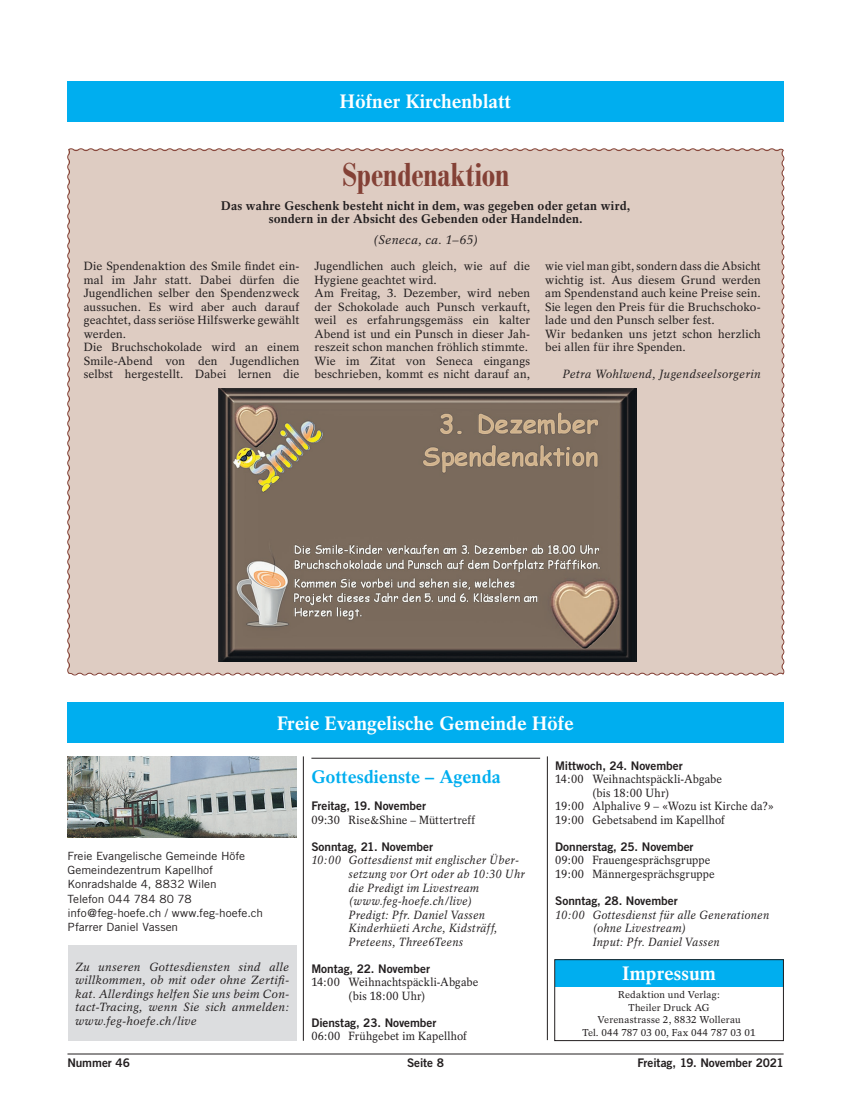
<style>
.page{position:relative;width:851px;height:1117px;background:#fff}
.page>*{position:absolute;margin:0;border:0;box-sizing:border-box;transform-origin:0 0}
.t1{font:500 condensed 32.5px "Bodoni BE";letter-spacing:-.005em;color:#844136}
.t2{font:700 19.38px "Rotation";color:#fff}
.t3{font:700 18.12px "Rotation";color:#00aeef}
.t4{font:700 12.5px/13.5px "Rotation";letter-spacing:.01em;color:#231f20;text-align:center}
.t5{font:italic 12.5px "Rotation";letter-spacing:.015em;color:#231f20}
.t6{font:11.88px/13.5px "Rotation";letter-spacing:.01em;color:#231f20}
.t7{font:italic 11.88px/13.5px "Rotation";letter-spacing:.02em;color:#231f20;scale:.94 1}
.t8{font:11.88px/13.5px "Rotation";letter-spacing:.01em;color:#231f20;scale:.94 1}
.t9{font:italic 11.88px/13.5px "Rotation";letter-spacing:.02em;color:#231f20;text-align:justify}
.t10{font:11.88px "Trade Gothic Bold Two";letter-spacing:-.005em;color:#231f20}
.t11{font:11.25px/14.2px "Trade Gothic";letter-spacing:-.005em;color:#231f20;scale:1.05 1}
.t12{font:10px/12.5px "Rotation";letter-spacing:.015em;color:#231f20;text-align:center}
</style>
<div class="page">
<hr style="left:67px;top:1053px;width:716px;height:1px;background:#231f20">
<div style="left:67px;top:148px;width:718px;height:528px;background:#deccc2"></div>
<div style="left:67px;top:81px;width:716px;height:40px;background:#00aeef"></div>
<div style="left:554px;top:959px;width:229px;height:27px;background:#00aeef"></div>
<div style="left:554px;top:959px;width:229px;height:81px;border:1px solid #231f20"></div>
<hr style="left:303px;top:756px;width:1px;height:284px;background:#231f20">
<hr style="left:547px;top:756px;width:1px;height:283px;background:#231f20">
<img style="left:68px;top:756px;width:228px;height:81px">
<div style="left:67px;top:702px;width:716px;height:40px;background:#00aeef"></div>
<hr style="left:311px;top:757px;width:229px;height:1px;background:#231f20">
<div style="left:68px;top:945px;width:228px;height:95px;background:#dcdddf"></div>
<img style="left:218px;top:388px;width:418px;height:273px">
<h2 class="t2" style="left:340px;top:90px;width:172px">Höfner Kirchenblatt</h2>
<h1 class="t1" style="left:342px;top:156px;width:169px">Spendenaktion</h1>
<p class="t4" style="left:221px;top:199px;width:410px">Das wahre Geschenk besteht nicht in dem, was gegeben oder getan wird, sondern in der Absicht des Gebenden oder Handelnden.</p>
<p class="t5" style="left:372px;top:232px;width:108px">(Seneca, ca. 1–65)</p>
<p class="t6" style="left:84px;top:259px;width:217px">Die Spendenaktion des Smile findet ein&shy;mal im Jahr statt. Dabei dürfen die Jugendlichen selber den Spendenzweck aussuchen. Es wird aber auch darauf geachtet, dass seriöse Hilfswerke gewählt werden.<br>Die Bruchschokolade wird an einem Smile-Abend von den Jugendlichen selbst hergestellt. Dabei lernen die</p>
<p class="t6" style="left:314px;top:259px;width:217px">Jugendlichen auch gleich, wie auf die Hygiene geachtet wird.<br>Am Freitag, 3. Dezember, wird neben der Schokolade auch Punsch verkauft, weil es erfahrungsgemäss ein kalter Abend ist und ein Punsch in dieser Jah&shy;reszeit schon manchen fröhlich stimmte.<br>Wie im Zitat von Seneca eingangs beschrieben, kommt es nicht darauf an,</p>
<p class="t6" style="left:545px;top:259px;width:217px">wie viel man gibt, sondern dass die Absicht wichtig ist. Aus diesem Grund werden am Spendenstand auch keine Preise sein.<br>Sie legen den Preis für die Bruchschoko&shy;lade und den Punsch selber fest.<br>Wir bedanken uns jetzt schon herzlich bei allen für ihre Spenden.</p>
<p class="t9" style="left:562px;top:367px;width:200px">Petra Wohlwend, Jugendseelsorgerin</p>
<h2 class="t2" style="left:277px;top:711px;width:298px">Freie Evangelische Gemeinde Höfe</h2>
<h3 class="t3" style="left:311px;top:766px;width:191px">Gottesdienste – Agenda</h3>
<p class="t10" style="left:311px;top:798px;width:116px">Freitag, 19. November</p>
<p class="t8" style="left:311px;top:813px;width:176px">09:30 Rise&amp;Shine – Müttertreff</p>
<p class="t10" style="left:311px;top:839px;width:123px">Sonntag, 21. November</p>
<p class="t7" style="left:348px;top:853px;width:189px;text-indent:-37px">10:00 Gottesdienst mit englischer Über&shy;setzung vor Ort oder ab 10:30 Uhr die Predigt im Livestream (www.feg-hoefe.ch/live)<br>Predigt: Pfr. Daniel Vassen<br>Kinderhüeti Arche, Kidsträff,<br>Preteens, Three6Teens</p>
<p class="t10" style="left:311px;top:960px;width:120px">Montag, 22. November</p>
<p class="t8" style="left:348px;top:975px;width:140px;text-indent:-37px">14:00 Weihnachtspäckli-Abgabe (bis 18:00 Uhr)</p>
<p class="t10" style="left:311px;top:1014px;width:126px">Dienstag, 23. November</p>
<p class="t8" style="left:311px;top:1029px;width:167px">06:00 Frühgebet im Kapellhof</p>
<p class="t10" style="left:555px;top:758px;width:129px">Mittwoch, 24. November</p>
<p class="t8" style="left:555px;top:772px;width:179px">14:00 Weihnachtspäckli-Abgabe</p>
<p class="t8" style="left:592px;top:786px;width:83px">(bis 18:00 Uhr)</p>
<p class="t8" style="left:555px;top:799px;width:234px">19:00 Alphalive 9 – «Wozu ist Kirche da?»</p>
<p class="t8" style="left:555px;top:813px;width:182px">19:00 Gebetsabend im Kapellhof</p>
<p class="t10" style="left:555px;top:839px;width:140px">Donnerstag, 25. November</p>
<p class="t8" style="left:555px;top:853px;width:171px">09:00 Frauengesprächsgruppe<br>19:00 Männergesprächsgruppe</p>
<p class="t10" style="left:555px;top:893px;width:124px">Sonntag, 28. November</p>
<p class="t7" style="left:592px;top:907px;width:190px;text-indent:-37px">10:00 Gottesdienst für alle Generationen (ohne Livestream)<br>Input: Pfr. Daniel Vassen</p>
<p class="t11" style="left:67px;top:848px;width:188px">Freie Evangelische Gemeinde Höfe<br>Gemeindezentrum Kapellhof<br>Konradshalde 4, 8832 Wilen<br>Telefon 044 784 80 78 info@feg-hoefe.ch / www.feg-hoefe.ch<br>Pfarrer Daniel Vassen</p>
<p class="t9" style="left:75px;top:959px;width:215px">Zu unseren Gottesdiensten sind alle willkommen, ob mit oder ohne Zertifi&shy;kat. Allerdings helfen Sie uns beim Con&shy;tact-Tracing, wenn Sie sich anmelden: www.feg-hoefe.ch/live</p>
<h2 class="t2" style="left:622px;top:961px;width:95px">Impressum</h2>
<p class="t12" style="left:582px;top:988px;width:174px">Redaktion und Verlag:<br>Theiler Druck AG<br>Verenastrasse 2, 8832 Wollerau<br>Tel. 044 787 03 00, Fax 044 787 03 01</p>
<p class="t10" style="left:67px;top:1055px;width:64px">Nummer 46</p>
<p class="t10" style="left:407px;top:1055px;width:38px">Seite 8</p>
<p class="t10" style="left:637px;top:1055px;width:148px">Freitag, 19. November 2021</p>
</div>
